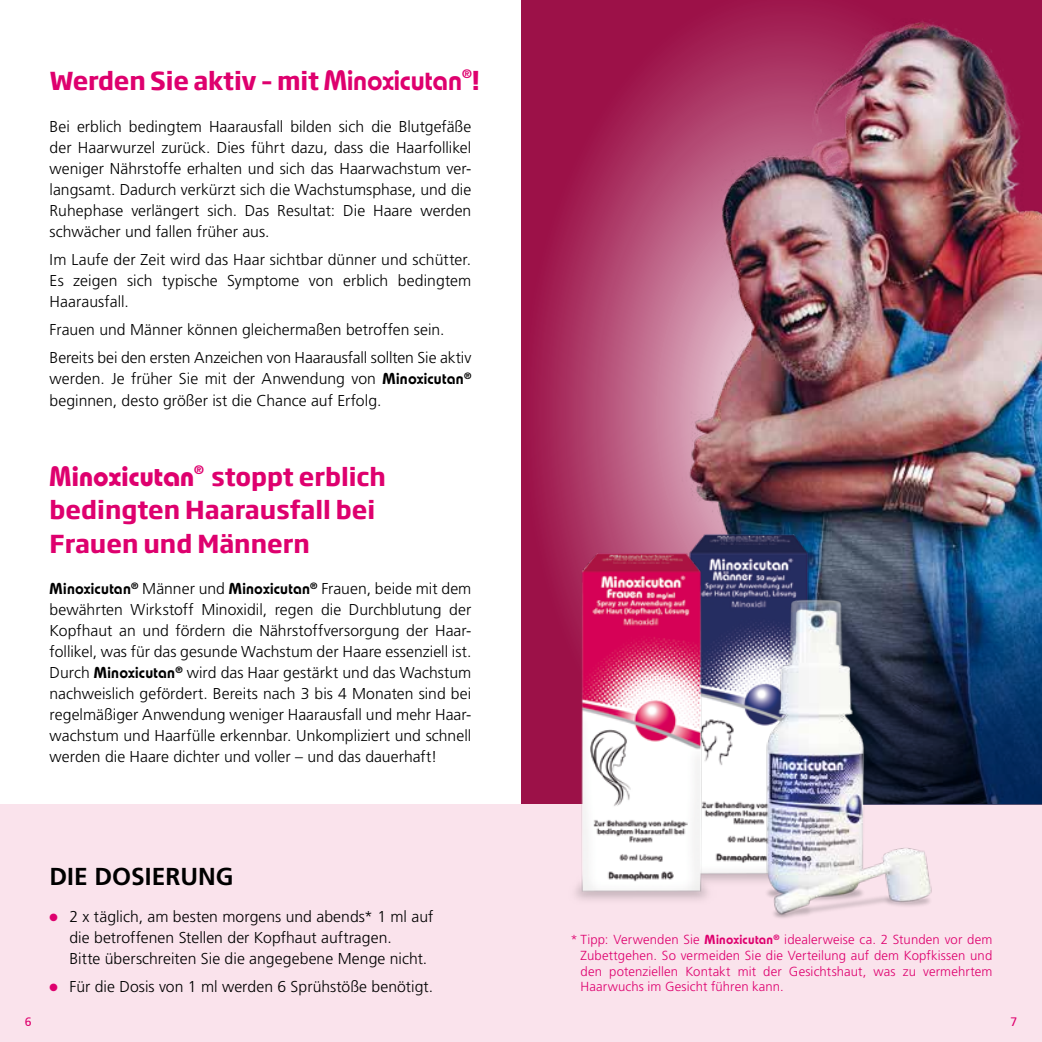
<style>
.page{position:relative;width:1042px;height:1042px;background:#fff}
.page>*{position:absolute;margin:0;border:0;box-sizing:border-box;transform-origin:0 0}
.t1{font:700 28px "Bauhaus Std";color:#de006e}
.t2{font:700 24.5px/33.2px "Soho Gothic Pro";color:#de006e}
.t3{font:700 24.5px "Frutiger LT Std";color:#000}
.t4{font:300 15.75px/21px "Frutiger LT Std";color:#000;text-align:justify}
.t5{font:300 13.12px/15.8px "Frutiger LT Std";letter-spacing:.005em;color:#de006e;text-align:justify}
.t6{font:12.25px "Frutiger 55 Roman";color:#de006e}
.t7{font:600 12.25px "Bauhaus Std";color:#de006e}
.t8{font:700 12.25px "Bauhaus Std";color:#de006e}
.s1{font-family:"Bauhaus Std";font-weight:600;font-size:28px}
.s2{font-family:"Bauhaus Std";font-weight:600}
.s3{color:#de006e}
</style>
<div class="page">
<div style="left:521px;top:0;width:521px;height:838px;background:#9c1148"></div>
<img style="left:561px;top:12px;width:481px;height:584px">
<div style="left:0;top:804px;width:1042px;height:238px;background:#fae3ec"></div>
<svg style="left:824px;top:569px;width:218px;height:235px;background:#133c69"></svg>
<img style="left:674px;top:528px;width:150px;height:354px">
<img style="left:758px;top:593px;width:177px;height:325px">
<img style="left:567px;top:546px;width:149px;height:354px">
<p class="t7" style="left:462px;top:66px;width:11px">®</p>
<h2 class="t2" style="left:50px;top:63px;width:432px">Werden Sie aktiv – mit <span class="s1">Minoxicutan</span> !</h2>
<p class="t4" style="left:50px;top:117px;width:423px">Bei erblich bedingtem Haarausfall bilden sich die Blutgefäße der Haarwurzel zurück. Dies führt dazu, dass die Haarfollikel weniger Nährstoffe erhalten und sich das Haarwachstum ver&shy;langsamt. Dadurch verkürzt sich die Wachstumsphase, und die Ruhephase verlängert sich. Das Resultat: Die Haare werden schwächer und fallen früher aus.</p>
<p class="t4" style="left:50px;top:250px;width:423px">Im Laufe der Zeit wird das Haar sichtbar dünner und schütter.<br>Es zeigen sich typische Symptome von erblich bedingtem Haarausfall.</p>
<p class="t4" style="left:50px;top:316px;width:423px;line-height:28px">Frauen und Männer können gleichermaßen betroffen sein.<br>Bereits bei den ersten Anzeichen von Haarausfall sollten Sie aktiv</p>
<p class="t4" style="left:50px;top:369px;width:423px">werden. Je früher Sie mit der Anwendung von <span class="s2">Minoxicutan</span><sup>® </sup>beginnen, desto größer ist die Chance auf Erfolg.</p>
<h1 class="t1" style="left:50px;top:459px;width:146px">Minoxicutan</h1>
<p class="t8" style="left:194px;top:462px;width:11px">®</p>
<h2 class="t2" style="left:50px;top:459px;width:338px;text-indent:162px">stoppt erblich bedingten Haarausfall bei<br>Frauen und Männern</h2>
<p class="t4" style="left:50px;top:579px;width:423px"><span class="s2">Minoxicutan</span><sup>®</sup> Männer und <span class="s2">Minoxicutan</span><sup>®</sup> Frauen, beide mit dem bewährten Wirkstoff Minoxidil, regen die Durchblutung der Kopfhaut an und fördern die Nährstoffversorgung der Haar&shy;follikel, was für das gesunde Wachstum der Haare essenziell ist.<br>Durch <span class="s2">Minoxicutan</span><sup>®</sup> wird das Haar gestärkt und das Wachstum nachweislich gefördert. Bereits nach 3 bis 4 Monaten sind bei regelmäßiger Anwendung weniger Haarausfall und mehr Haar&shy;wachstum und Haarfülle erkennbar. Unkompliziert und schnell werden die Haare dichter und voller – und das dauerhaft!</p>
<h2 class="t3" style="left:50px;top:861px;width:185px">DIE DOSIERUNG</h2>
<p class="t4" style="left:69px;top:907px;width:365px;text-align:left;text-indent:-20px"><span class="s3">●</span> 2 x täglich, am besten morgens und abends* 1 ml auf die betroffenen Stellen der Kopfhaut auftragen.<br>Bitte überschreiten Sie die angegebene Menge nicht.</p>
<p class="t4" style="left:50px;top:977px;width:385px"><span class="s3">●</span> Für die Dosis von 1 ml werden 6 Sprühstöße benötigt.</p>
<p class="t5" style="left:580px;top:932px;width:413px;text-indent:-10px">* Tipp: Verwenden Sie <span class="s2">Minoxicutan</span><sup>®</sup> idealerweise ca. 2 Stunden vor dem Zubettgehen. So vermeiden Sie die Verteilung auf dem Kopfkissen und den potenziellen Kontakt mit der Gesichtshaut, was zu vermehrtem Haarwuchs im Gesicht führen kann.</p>
<p class="t6" style="left:25px;top:1015px;width:8px">6</p>
<p class="t6" style="left:1010px;top:1015px;width:8px">7</p>
</div>
